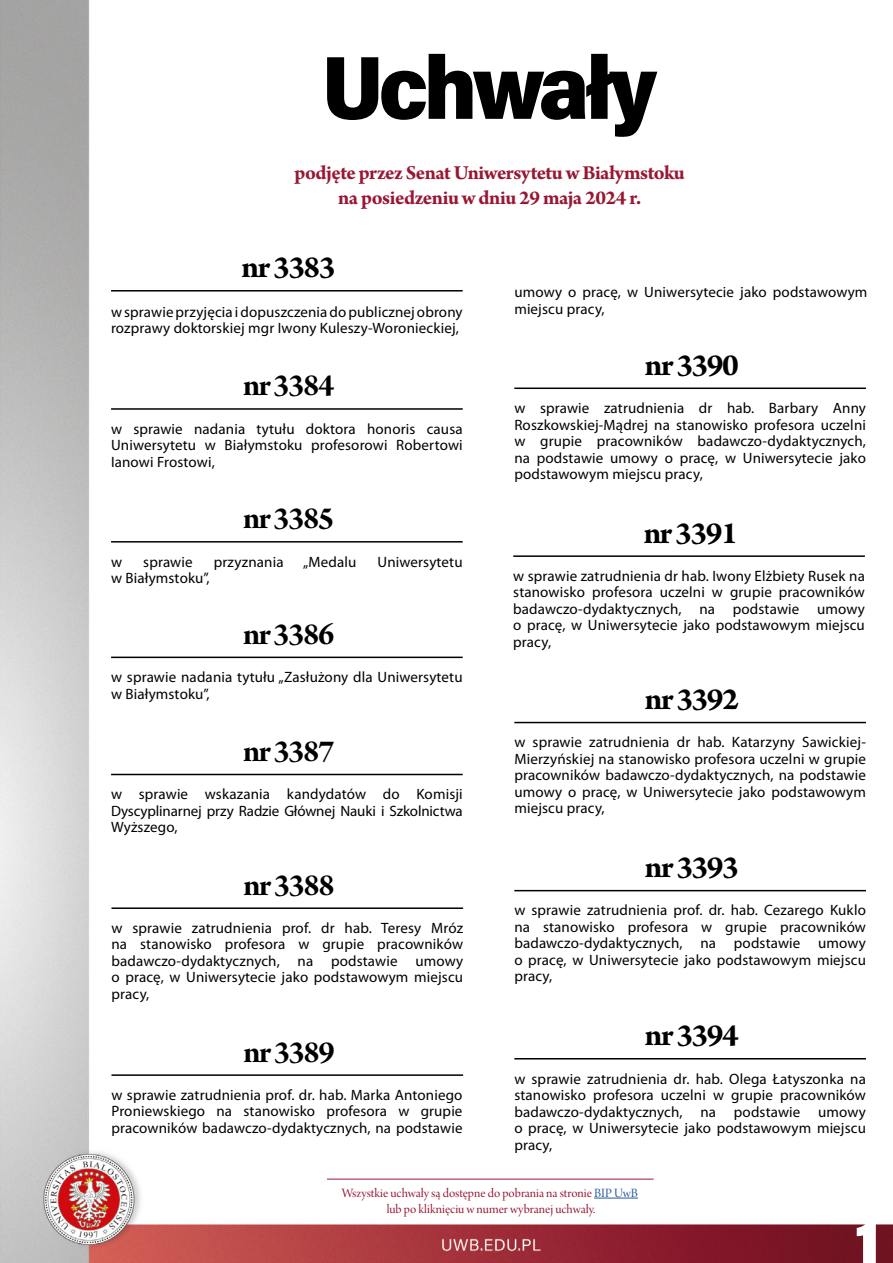
<style>
.page{position:relative;width:893px;height:1263px;background:#fff}
.page>*{position:absolute;margin:0;border:0;box-sizing:border-box;transform-origin:0 0}
.t1{font:90px "Acumin Variable Concept";letter-spacing:-.05em;color:#000}
.t2{font:64.5px "Acumin Variable Concept";color:#fff}
.t3{font:33px "Arno Pro Bold Subhead";letter-spacing:-.045em;color:#000}
.t4{font:700 33px "Arno Pro";letter-spacing:-.045em;color:#000}
.t5{font:700 21px/25.2px "Arno Pro";letter-spacing:-.02em;color:#981732;text-align:center}
.t6{font:15px/16.5px "Myriad Pro";letter-spacing:.01em;color:#000;text-align:justify}
.t7{font:13.5px/16.2px "Arno Pro Display";color:#981732;text-align:center}
.s1{color:#275b9b}
</style>
<div class="page">
<img style="left:0;top:0;width:893px;height:1263px">
<hr style="left:111px;top:290px;width:352px;height:1px;background:#000">
<hr style="left:594px;top:1198px;width:44px;height:1px;background:#275b9b">
<hr style="left:327px;top:1179px;width:327px;height:1px;background:#981732">
<hr style="left:111px;top:408px;width:352px;height:2px;background:#000">
<hr style="left:111px;top:541px;width:352px;height:1px;background:#000">
<hr style="left:111px;top:657px;width:352px;height:1px;background:#000">
<hr style="left:514px;top:387px;width:352px;height:2px;background:#000">
<hr style="left:111px;top:907px;width:352px;height:2px;background:#000">
<hr style="left:513px;top:555px;width:352px;height:2px;background:#000">
<hr style="left:514px;top:722px;width:352px;height:1px;background:#000">
<hr style="left:514px;top:890px;width:352px;height:1px;background:#000">
<hr style="left:111px;top:774px;width:352px;height:1px;background:#000">
<hr style="left:111px;top:1074px;width:352px;height:2px;background:#000">
<hr style="left:514px;top:1058px;width:352px;height:1px;background:#000">
<h1 class="t1" style="left:322px;top:26px;width:337px">Uchwały</h1>
<h3 class="t5" style="left:294px;top:161px;width:392px">podjęte przez Senat Uniwersytetu w Białymstoku na posiedzeniu w dniu 29 maja 2024 r.</h3>
<h3 class="t4" style="left:242px;top:248px;width:96px">nr 3383</h3>
<p class="t6" style="left:111px;top:303px;width:353px">w sprawie przyjęcia i dopuszczenia do publicznej obrony rozprawy doktorskiej mgr Iwony Kuleszy-Woronieckiej,</p>
<h3 class="t3" style="left:243px;top:367px;width:93px">nr 3384</h3>
<p class="t6" style="left:111px;top:420px;width:353px">w sprawie nadania tytułu doktora honoris causa Uniwersytetu w Białymstoku profesorowi Robertowi Ianowi Frostowi,</p>
<h3 class="t3" style="left:243px;top:500px;width:93px">nr 3385</h3>
<p class="t6" style="left:111px;top:553px;width:13px">w</p>
<p class="t6" style="left:143px;top:553px;width:51px">sprawie</p>
<p class="t6" style="left:214px;top:553px;width:71px">przyznania</p>
<p class="t6" style="left:303px;top:553px;width:55px">„Medalu</p>
<p class="t6" style="left:378px;top:553px;width:87px">Uniwersytetu</p>
<p class="t6" style="left:111px;top:569px;width:100px">w Białymstoku”,</p>
<h3 class="t3" style="left:243px;top:615px;width:93px">nr 3386</h3>
<p class="t6" style="left:111px;top:669px;width:353px">w sprawie nadania tytułu „Zasłużony dla Uniwersytetu w Białymstoku”,</p>
<h3 class="t3" style="left:243px;top:732px;width:93px">nr 3387</h3>
<p class="t6" style="left:111px;top:786px;width:353px">w sprawie wskazania kandydatów do Komisji Dyscyplinarnej przy Radzie Głównej Nauki i Szkolnictwa Wyższego,</p>
<h3 class="t3" style="left:244px;top:866px;width:93px">nr 3388</h3>
<p class="t6" style="left:111px;top:919px;width:353px">w sprawie zatrudnienia prof. dr hab. Teresy Mróz na stanowisko profesora w grupie pracowników badawczo-dydaktycznych, na podstawie umowy o pracę, w Uniwersytecie jako podstawowym miejscu pracy,</p>
<h3 class="t3" style="left:244px;top:1033px;width:93px">nr 3389</h3>
<p class="t6" style="left:111px;top:1086px;width:352px">w sprawie zatrudnienia prof. dr. hab. Marka Antoniego Proniewskiego na stanowisko profesora w grupie pracowników badawczo-dydaktycznych, na podstawie</p>
<p class="t6" style="left:514px;top:284px;width:355px">umowy o pracę, w Uniwersytecie jako podstawowym miejscu pracy,</p>
<h3 class="t4" style="left:645px;top:346px;width:96px">nr 3390</h3>
<p class="t6" style="left:514px;top:399px;width:353px">w sprawie zatrudnienia dr hab. Barbary Anny Roszkowskiej-Mądrej na stanowisko profesora uczelni w grupie pracowników badawczo-dydaktycznych, na podstawie umowy o pracę, w Uniwersytecie jako podstawowym miejscu pracy,</p>
<h3 class="t4" style="left:644px;top:513px;width:96px">nr 3391</h3>
<p class="t6" style="left:513px;top:567px;width:353px">w sprawie zatrudnienia dr hab. Iwony Elżbiety Rusek na stanowisko profesora uczelni w grupie pracowników badawczo-dydaktycznych, na podstawie umowy o pracę, w Uniwersytecie jako podstawowym miejscu pracy,</p>
<h3 class="t4" style="left:645px;top:680px;width:96px">nr 3392</h3>
<p class="t6" style="left:514px;top:734px;width:353px">w sprawie zatrudnienia dr hab. Katarzyny Sawickiej-Mierzyńskiej na stanowisko profesora uczelni w grupie pracowników badawczo-dydaktycznych, na podstawie umowy o pracę, w Uniwersytecie jako podstawowym miejscu pracy,</p>
<h3 class="t4" style="left:645px;top:848px;width:96px">nr 3393</h3>
<p class="t6" style="left:514px;top:902px;width:353px">w sprawie zatrudnienia prof. dr. hab. Cezarego Kuklo na stanowisko profesora w grupie pracowników badawczo-dydaktycznych, na podstawie umowy o pracę, w Uniwersytecie jako podstawowym miejscu pracy,</p>
<h3 class="t4" style="left:645px;top:1016px;width:96px">nr 3394</h3>
<p class="t6" style="left:514px;top:1070px;width:353px">w sprawie zatrudnienia dr. hab. Olega Łatyszonka na stanowisko profesora uczelni w grupie pracowników badawczo-dydaktycznych, na podstawie umowy o pracę, w Uniwersytecie jako podstawowym miejscu pracy,</p>
<p class="t7" style="left:342px;top:1185px;width:298px">Wszystkie uchwały są dostępne do pobrania na stronie <span class="s1">BIP UwB </span>lub po kliknięciu w numer wybranej uchwały.</p>
<h2 class="t2" style="left:854px;top:1198px;width:28px">1</h2>
</div>
